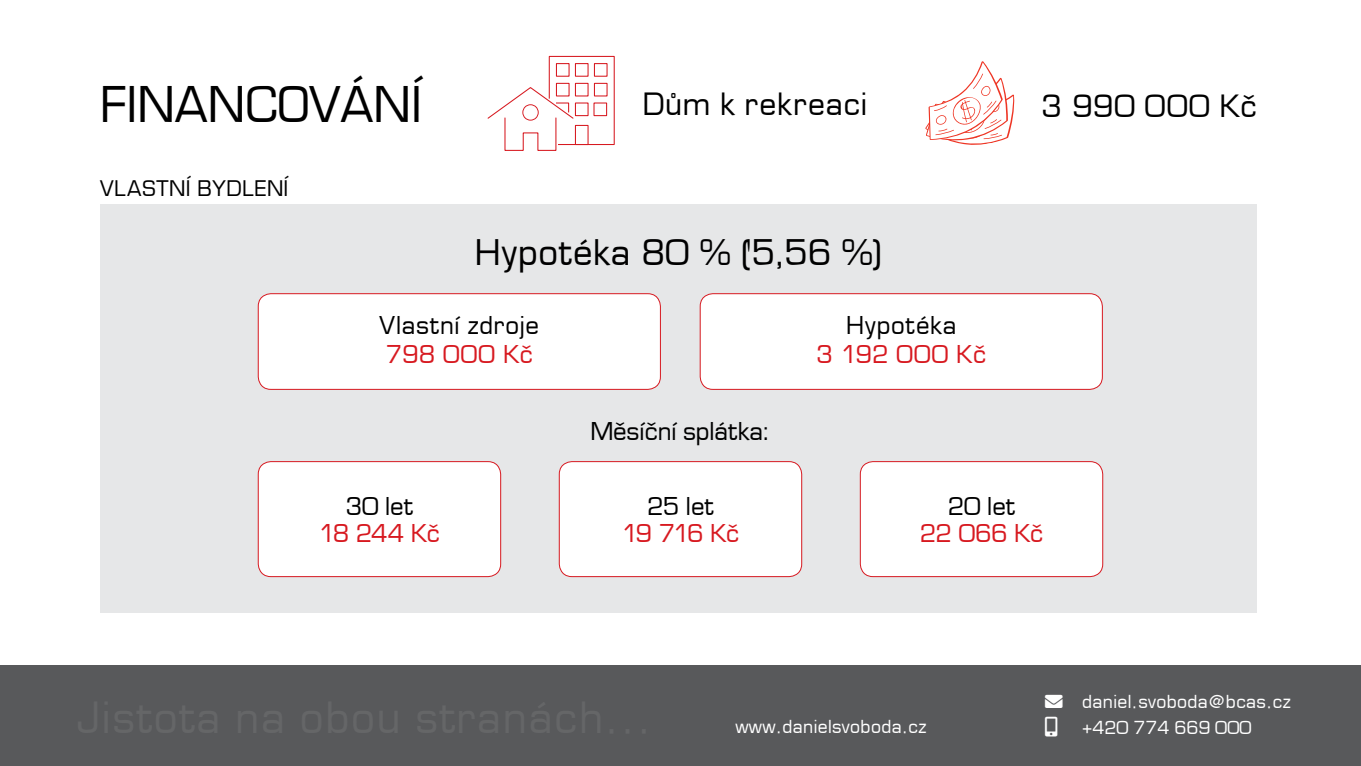
<style>
.page{position:relative;width:1361px;height:766px;background:#fff}
.page>*{position:absolute;margin:0;border:0;box-sizing:border-box;transform-origin:0 0}
.t1{font:48px "Euromode";color:#000}
.t2{font:34.5px "Euromode CE";letter-spacing:.015em;color:#000}
.t3{font:30px "Euromode CE";letter-spacing:.03em;color:#000}
.t4{font:24px "Euromode CE";letter-spacing:.01em;color:#000}
.t5{font:24px "Euromode CE";letter-spacing:-.01em;color:#d71920}
.t6{font:21px "Euromode CE";color:#000}
.t7{font:17.55px/26.2px "Euromode CE";letter-spacing:.02em;color:#fff;text-align:center}
</style>
<div class="page">
<div style="left:0;top:665px;width:1361px;height:100px;background:#58595b"></div>
<svg style="left:487px;top:56px;width:128px;height:95px"></svg>
<svg style="left:925px;top:61px;width:89px;height:84px"></svg>
<div style="left:100px;top:204px;width:1157px;height:408px;background:#e6e7e8"></div>
<div style="left:258px;top:293px;width:402px;height:96px;background:#fff;border-radius:13px"></div>
<div style="left:258px;top:293px;width:403px;height:96px;border:1px solid #d71920;border-radius:13px"></div>
<div style="left:559px;top:461px;width:242px;height:115px;background:#fff;border-radius:13px"></div>
<div style="left:559px;top:461px;width:243px;height:116px;border:1px solid #d71920;border-radius:13px"></div>
<div style="left:258px;top:461px;width:243px;height:115px;background:#fff;border-radius:13px"></div>
<div style="left:258px;top:461px;width:243px;height:116px;border:1px solid #d71920;border-radius:13px"></div>
<div style="left:860px;top:461px;width:242px;height:115px;background:#fff;border-radius:13px"></div>
<div style="left:860px;top:461px;width:243px;height:116px;border:1px solid #d71920;border-radius:13px"></div>
<div style="left:700px;top:293px;width:402px;height:96px;background:#fff;border-radius:13px"></div>
<div style="left:700px;top:293px;width:402px;height:96px;border:1px solid #d71920;border-radius:13px"></div>
<h1 class="t1" style="left:100px;top:76px;width:323px">FINAN COVÁN Í</h1>
<p class="t6" style="left:100px;top:175px;width:69px">VLASTNÍ</p>
<p class="t6" style="left:198px;top:175px;width:29px">BYDLENÍ</p>
<h3 class="t3" style="left:643px;top:86px;width:226px">Dům k rekreaci</h3>
<h3 class="t3" style="left:1041px;top:88px;width:217px">3 990 000 Kč</h3>
<h2 class="t2" style="left:475px;top:231px;width:409px">Hypotéka 80 % (5,56 %)</h2>
<h3 class="t4" style="left:379px;top:310px;width:161px">Vlastní zdroje</h3>
<h3 class="t5" style="left:386px;top:339px;width:149px">798 000 Kč</h3>
<h3 class="t4" style="left:346px;top:491px;width:69px">30 let</h3>
<h3 class="t5" style="left:319px;top:518px;width:123px">18 244 Kč</h3>
<h3 class="t4" style="left:590px;top:417px;width:182px">Měsíční splátka:</h3>
<h3 class="t4" style="left:647px;top:491px;width:68px">25 let</h3>
<h3 class="t5" style="left:622px;top:518px;width:119px">19 716 Kč</h3>
<h3 class="t4" style="left:846px;top:310px;width:112px">Hypotéka</h3>
<h3 class="t5" style="left:816px;top:339px;width:171px">3 192 000 Kč</h3>
<h3 class="t4" style="left:948px;top:491px;width:69px">20 let</h3>
<h3 class="t5" style="left:920px;top:518px;width:125px">22 066 Kč</h3>
<p class="t7" style="left:735px;top:713px;width:192px">www.danielsvoboda.cz</p>
<p class="t7" style="left:1045px;top:688px;width:247px">→ daniel.svoboda@bcas.cz +420 774 669 000</p>
</div>
